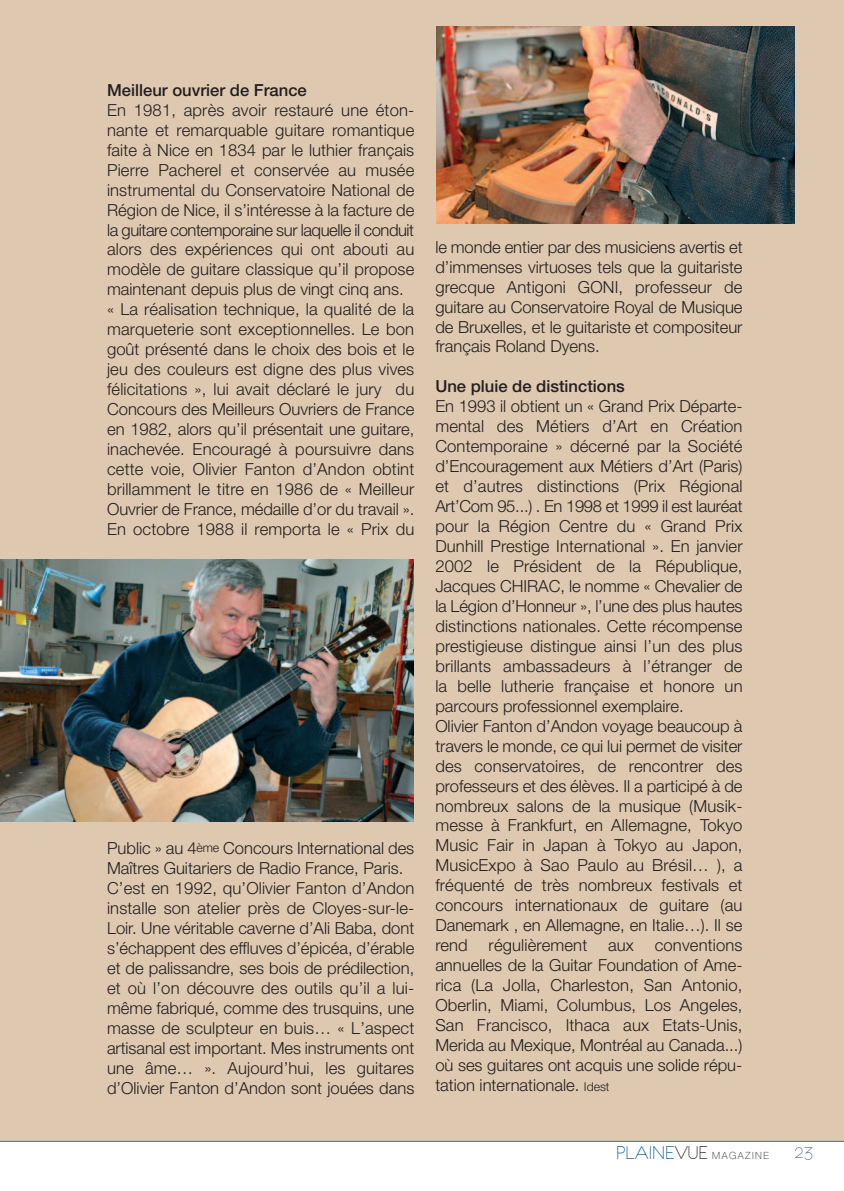
<style>
.page{position:relative;width:844px;height:1191px;background:#fff}
.page>*{position:absolute;margin:0;border:0;box-sizing:border-box;transform-origin:0 0}
.t1{font:300 16.62px/19.9px "Helvetica Neue";letter-spacing:.005em;color:#231f20}
.t2{font:500 16.62px "Helvetica Neue";color:#231f20}
.t3{font:100 9.97px "Helvetica Neue";letter-spacing:.15em;color:#231f20}
.s1{font-size:12.25px}
.s2{font-family:"Eurofurencelight";font-weight:400;font-size:21.35px;color:#015891}
.s3{font-family:"Eurofurencelight";font-weight:400;font-size:21.35px}
.s4{font-family:"Eurofurencelight";font-weight:400;font-size:21px;color:#57768a}
</style>
<div class="page">
<div style="left:0;top:0;width:843px;height:1141px;background:#dec8b0"></div>
<hr style="left:0;top:1140px;width:843px;height:1px;background:#57768a">
<img style="left:0;top:559px;width:413px;height:262px">
<img style="left:437px;top:26px;width:357px;height:197px">
<p class="t2" style="left:107px;top:84px;width:201px">Meilleur ouvrier de France</p>
<p class="t1" style="left:107px;top:101px;width:309px">En 1981, après avoir restauré une éton&shy;nante et remarquable guitare romantique faite à Nice en 1834 par le luthier français Pierre Pacherel et conservée au musée instrumental du Conservatoire National de Région de Nice, il s’intéresse à la facture de la guitare contemporaine sur laquelle il conduit alors des expériences qui ont abouti au modèle de guitare classique qu’il propose maintenant depuis plus de vingt cinq ans. « La réalisation technique, la qualité de la marqueterie sont exceptionnelles. Le bon goût présenté dans le choix des bois et le jeu des couleurs est digne des plus vives félicitations », lui avait déclaré le jury du Concours des Meilleurs Ouvriers de France en 1982, alors qu’il présentait une guitare, inachevée. Encouragé à poursuivre dans cette voie, Olivier Fanton d’Andon obtint brillamment le titre en 1986 de « Meilleur Ouvrier de France, médaille d’or du travail ».<br>En octobre 1988 il remporta le « Prix du</p>
<p class="t1" style="left:107px;top:840px;width:309px">Public » au 4<sup>ème</sup> Concours International des Maîtres Guitariers de Radio France, Paris.<br>C’est en 1992, qu’Olivier Fanton d’Andon installe son atelier près de Cloyes-sur-le-Loir. Une véritable caverne d’Ali Baba, dont s’échappent des effluves d’épicéa, d’érable et de palissandre, ses bois de prédilection, et où l’on découvre des outils qu’il a lui&shy;même fabriqué, comme des trusquins, une masse de sculpteur en buis… « L’aspect artisanal est important. Mes instruments ont une âme… ». Aujourd’hui, les guitares d’Olivier Fanton d’Andon sont jouées dans</p>
<p class="t1" style="left:435px;top:238px;width:309px;text-align:justify">le monde entier par des musiciens avertis et d’immenses virtuoses tels que la guitariste grecque Antigoni GONI, professeur de guitare au Conservatoire Royal de Musique de Bruxelles, et le guitariste et compositeur français Roland Dyens.</p>
<p class="t2" style="left:435px;top:380px;width:191px">Une pluie de distinctions</p>
<p class="t1" style="left:435px;top:398px;width:309px">En 1993 il obtient un « Grand Prix Départe&shy;mental des Métiers d’Art en Création Contemporaine » décerné par la Société d’Encouragement aux Métiers d’Art (Paris) et d’autres distinctions (Prix Régional Art’Com 95...) . En 1998 et 1999 il est lauréat pour la Région Centre du « Grand Prix Dunhill Prestige International ». En janvier 2002 le Président de la République, Jacques CHIRAC, le nomme « Chevalier de la Légion d’Honneur », l’une des plus hautes distinctions nationales. Cette récompense prestigieuse distingue ainsi l’un des plus brillants ambassadeurs à l’étranger de la belle lutherie française et honore un parcours professionnel exemplaire.<br>Olivier Fanton d’Andon voyage beaucoup à travers le monde, ce qui lui permet de visiter des conservatoires, de rencontrer des professeurs et des élèves. Il a participé à de nombreux salons de la musique (Musik&shy;messe à Frankfurt, en Allemagne, Tokyo Music Fair in Japan à Tokyo au Japon, MusicExpo à Sao Paulo au Brésil… ), a fréquenté de très nombreux festivals et concours internationaux de guitare (au Danemark , en Allemagne, en Italie…). Il se rend régulièrement aux conventions annuelles de la Guitar Foundation of Ame&shy;rica (La Jolla, Charleston, San Antonio, Oberlin, Miami, Columbus, Los Angeles, San Francisco, Ithaca aux Etats-Unis, Merida au Mexique, Montréal au Canada...) où ses guitares ont acquis une solide répu&shy;tation internationale. <span class="s1">Idest</span></p>
<p class="t3" style="left:616px;top:1151px;width:199px"><span class="s2">PLAINE</span><span class="s3">VUE</span> MAGAZINE <span class="s4">23</span></p>
</div>
